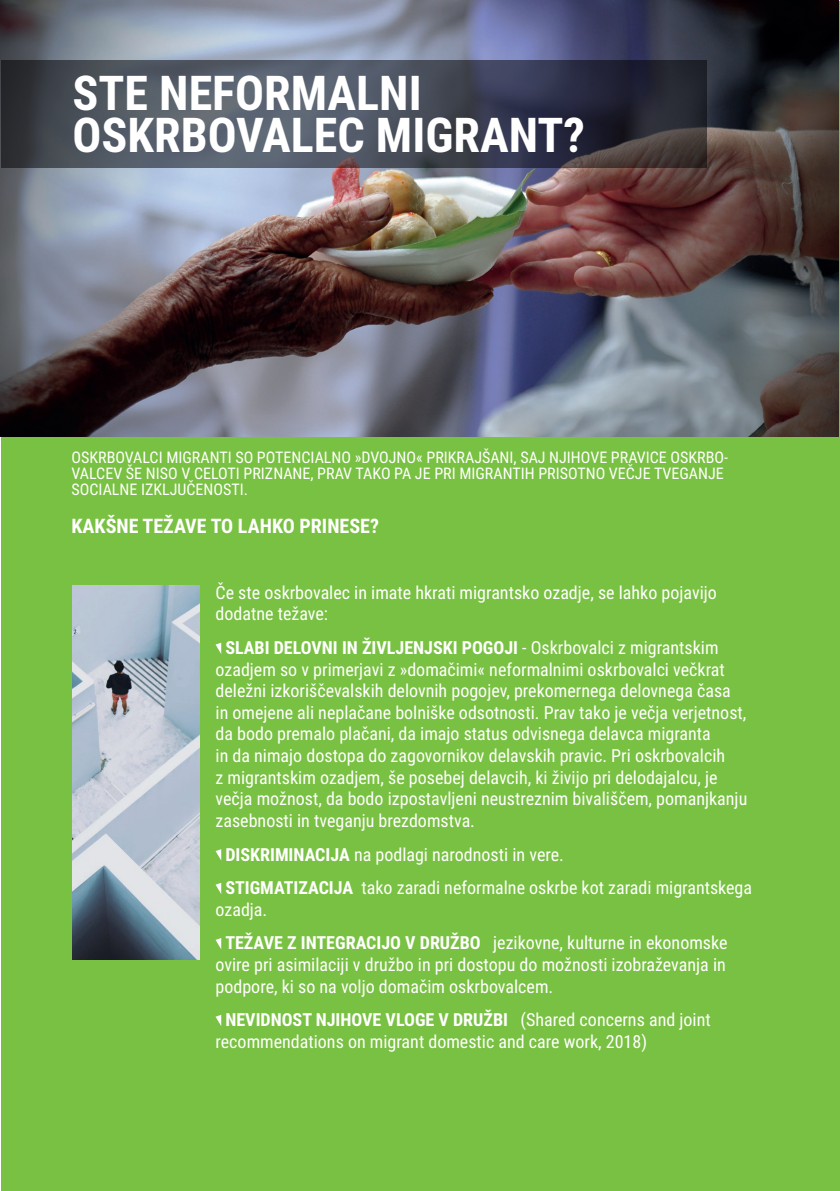
<style>
.page{position:relative;width:840px;height:1191px;background:#fff}
.page>*{position:absolute;margin:0;border:0;box-sizing:border-box;transform-origin:0 0}
.t1{font:700 48px/42px "Roboto Condensed";color:#fff}
.t2{font:700 20px "Roboto Condensed";color:#fff}
.t3{font:18px/21.6px "Roboto Condensed";color:#fff}
.t4{font:16px/16px "Roboto Condensed";color:#fff}
.s1{font-weight:700}
</style>
<div class="page">
<div style="left:1px;top:1px;width:838px;height:1190px;background:#79c142"></div>
<img style="left:0;top:0;width:838px;height:437px">
<img style="left:73px;top:585px;width:126px;height:375px">
<svg style="left:215px;top:642px;width:6px;height:12px"></svg>
<svg style="left:215px;top:849px;width:6px;height:11px"></svg>
<svg style="left:215px;top:883px;width:6px;height:11px"></svg>
<svg style="left:215px;top:938px;width:6px;height:11px"></svg>
<svg style="left:215px;top:1015px;width:6px;height:11px"></svg>
<svg style="left:1px;top:60px;width:705px;height:108px;background:#434855"></svg>
<h1 class="t1" style="left:72px;top:70px;width:514px">STE NEFORMALNI<br>OSKRBOVALEC MIGRANT?</h1>
<p class="t4" style="left:72px;top:449px;width:657px">OSKRBOVALCI MIGRANTI SO POTENCIALNO »DVOJNO« PRIKRAJŠANI, SAJ NJIHOVE PRAVICE OSKRBO-<br>VALCEV ŠE NISO V CELOTI PRIZNANE, PRAV TAKO PA JE PRI MIGRANTIH PRISOTNO VEČJE TVEGANJE<br>SOCIALNE IZKLJUČENOSTI.</p>
<p class="t2" style="left:72px;top:512px;width:309px">KAKŠNE TEŽAVE TO LAHKO PRINESE?</p>
<p class="t3" style="left:215px;top:581px;width:502px">Če ste oskrbovalec in imate hkrati migrantsko ozadje, se lahko pojavijo dodatne težave:</p>
<p class="t3" style="left:215px;top:636px;width:533px;text-indent:10px"><span class="s1">SLABI DELOVNI IN ŽIVLJENJSKI POGOJI</span> - Oskrbovalci z migrantskim ozadjem so v primerjavi z »domačimi« neformalnimi oskrbovalci večkrat deležni izkoriščevalskih delovnih pogojev, prekomernega delovnega časa in omejene ali neplačane bolniške odsotnosti. Prav tako je večja verjetnost, da bodo premalo plačani, da imajo status odvisnega delavca migranta<br>in da nimajo dostopa do zagovornikov delavskih pravic. Pri oskrbovalcih<br>z migrantskim ozadjem, še posebej delavcih, ki živijo pri delodajalcu, je večja možnost, da bodo izpostavljeni neustreznim bivališčem, pomanjkanju zasebnosti in tveganju brezdomstva.</p>
<p class="t3" style="left:225px;top:836px;width:528px;line-height:33.6px"><span class="s1">DISKRIMINACIJA</span> na podlagi narodnosti in vere.<br><span class="s1">STIGMATIZACIJA</span> tako zaradi neformalne oskrbe kot zaradi migrantskega</p>
<p class="t3" style="left:225px;top:892px;width:503px;line-height:33.6px;text-indent:-10px">ozadja.<br><span class="s1">TEŽAVE Z INTEGRACIJO V DRUŽBO</span> jezikovne, kulturne in ekonomske</p>
<p class="t3" style="left:215px;top:953px;width:511px">ovire pri asimilaciji v družbo in pri dostopu do možnosti izobraževanja in podpore, ki so na voljo domačim oskrbovalcem.</p>
<p class="t3" style="left:215px;top:1008px;width:496px;text-indent:10px"><span class="s1">NEVIDNOST NJIHOVE VLOGE V DRUŽBI</span> (Shared concerns and joint recommendations on migrant domestic and care work, 2018)</p>
</div>
